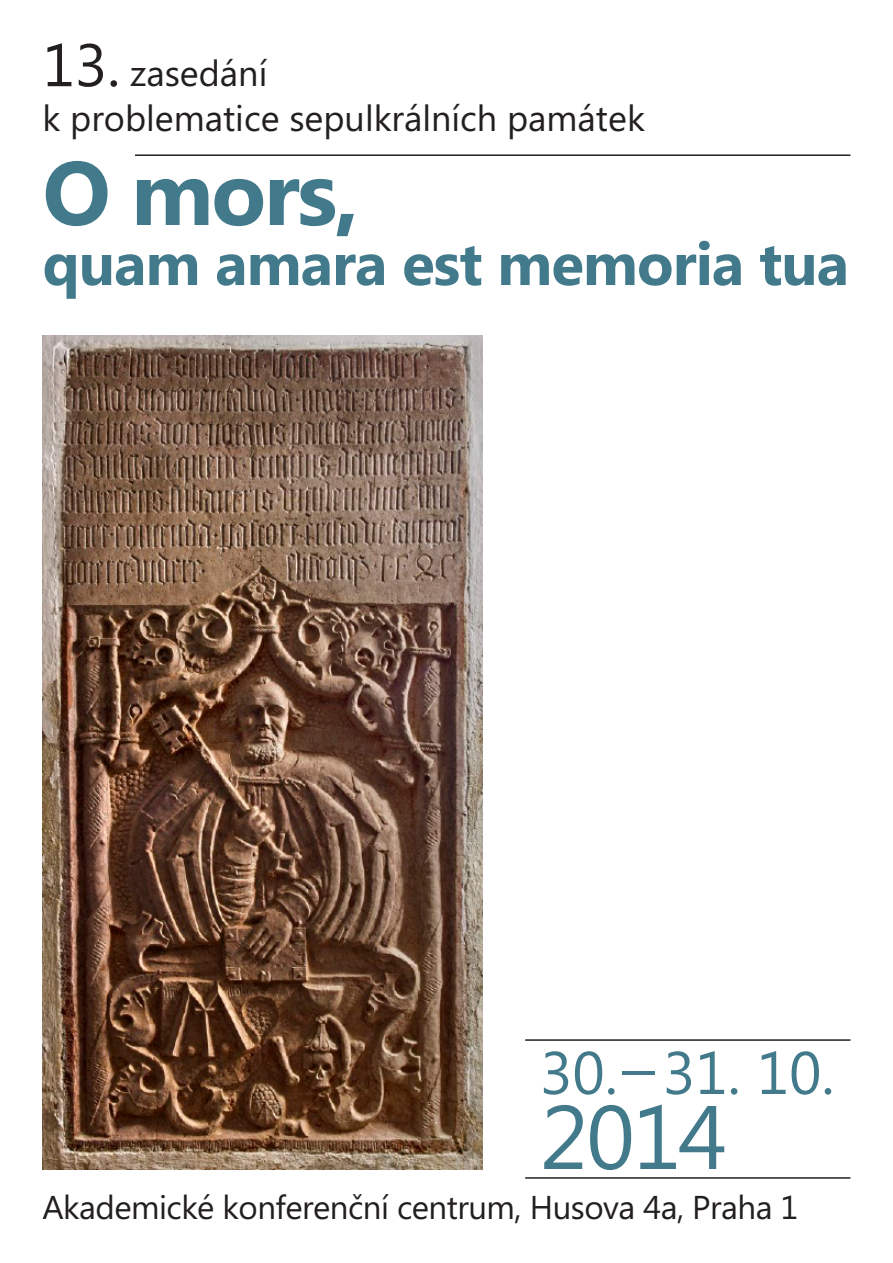
<style>
.page{position:relative;width:893px;height:1263px;background:#fff}
.page>*{position:absolute;margin:0;border:0;box-sizing:border-box;transform-origin:0 0}
.t1{font:700 90px "Microsoft Phags Pa";color:#427a8c}
.t2{font:90px "Microsoft Phags Pa";color:#427a8c}
.t3{font:700 60px "Microsoft Phags Pa";letter-spacing:-.015em;color:#427a8c}
.t4{font:60px "Microsoft Phags Pa";color:#427a8c}
.t5{font:36px "Microsoft Phags Pa";color:#231f20}
.t6{font:33px "Microsoft Phags Pa";letter-spacing:-.015em;color:#231f20}
.s1{font-size:60px}
</style>
<div class="page">
<img style="left:43px;top:336px;width:440px;height:833px">
<hr style="left:135px;top:154px;width:715px;height:2px;background:#231f20">
<hr style="left:525px;top:1177px;width:325px;height:2px;background:#231f20">
<hr style="left:525px;top:1039px;width:325px;height:2px;background:#231f20">
<p class="t5" style="left:43px;top:49px;width:226px"><span class="s1">13.</span> zasedání</p>
<p class="t5" style="left:43px;top:94px;width:604px">k problematice sepulkrálních památek</p>
<p class="t1" style="left:43px;top:129px;width:318px">O mors,</p>
<p class="t3" style="left:43px;top:221px;width:808px">quam amara est memoria tua</p>
<p class="t4" style="left:540px;top:1031px;width:296px">30.— 31. 10.</p>
<p class="t2" style="left:540px;top:1075px;width:189px">2014</p>
<p class="t6" style="left:43px;top:1184px;width:757px">Akademické konferenční centrum, Husova 4a, Praha 1</p>
</div>
